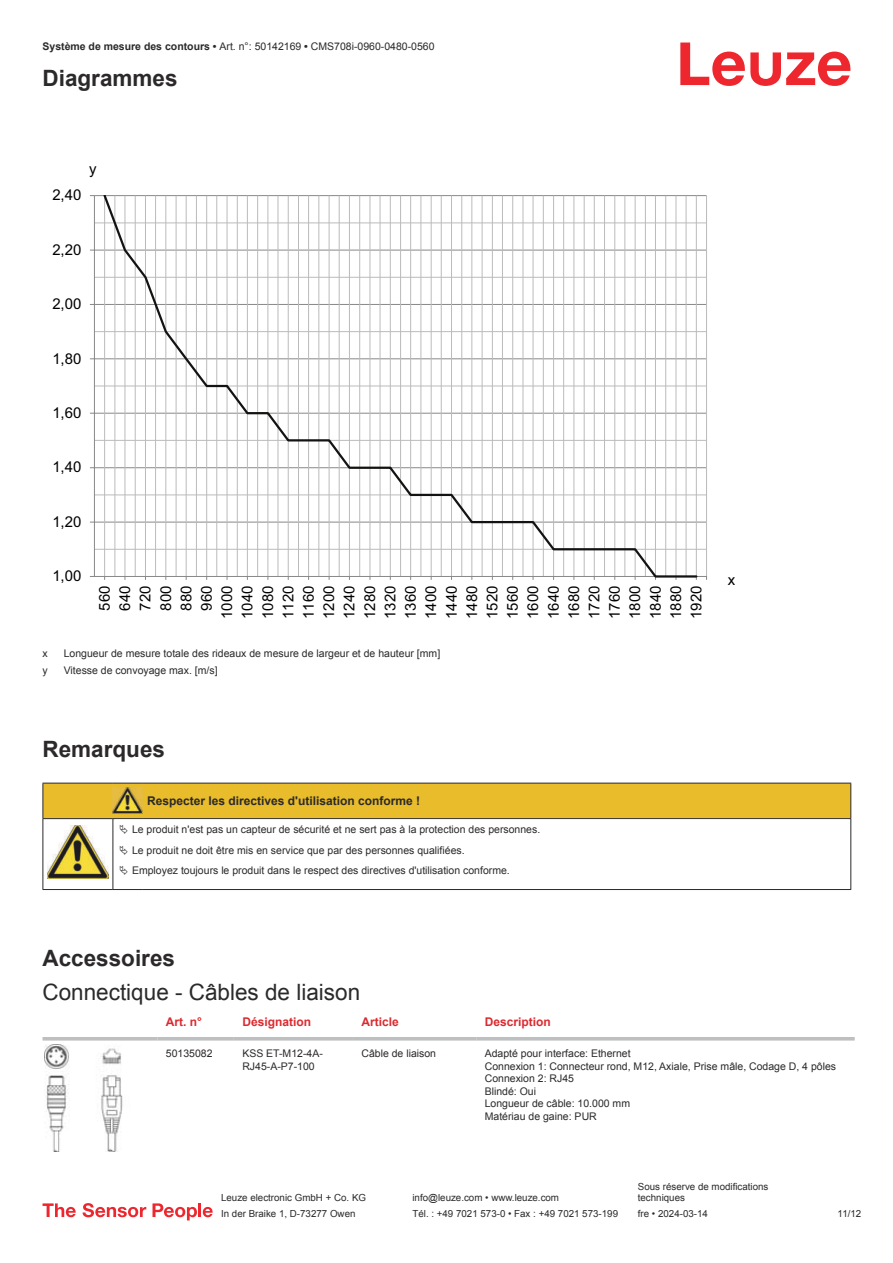
<style>
.page{position:relative;width:893px;height:1263px;background:#fff}
.page>*{position:absolute;margin:0;border:0;box-sizing:border-box;transform-origin:0 0}
.t1{font:700 22.5px "Arial";color:#2b292a}
.t2{font:22.5px "Arial";color:#2b292a}
.t3{font:15px/20.4px "Arial";color:#000;text-align:center}
.t4{font:700 12px "Arial";color:#2b292a}
.t5{font:700 12px "Arial";color:#db2a30}
.t6{font:10.5px/12.6px "Arial";color:#2b292a}
.t7{font:9.75px/11.7px "Arial";color:#2b292a}
.s1{font-weight:700}
</style>
<div class="page">
<svg style="left:680px;top:43px;width:170px;height:43px"></svg>
<svg style="left:43px;top:1040px;width:812px;height:112px"></svg>
<hr style="left:43px;top:1037px;width:114px;height:3px;background:#bdbfc1">
<hr style="left:157px;top:1037px;width:77px;height:3px;background:#bdbfc1">
<hr style="left:234px;top:1037px;width:119px;height:3px;background:#bdbfc1">
<hr style="left:353px;top:1037px;width:123px;height:3px;background:#bdbfc1">
<hr style="left:476px;top:1037px;width:379px;height:3px;background:#bdbfc1">
<img style="left:45px;top:1045px;width:93px;height:106px">
<svg style="left:43px;top:1203px;width:33px;height:14px"></svg>
<svg style="left:83px;top:1203px;width:63px;height:14px"></svg>
<svg style="left:153px;top:1203px;width:44px;height:17px"></svg>
<hr style="left:198px;top:1203px;width:3px;height:14px;background:#ed272d">
<svg style="left:203px;top:1207px;width:10px;height:10px"></svg>
<hr style="left:94px;top:549px;width:612px;height:1px;background:#bbb">
<hr style="left:94px;top:494px;width:612px;height:1px;background:#bbb">
<hr style="left:94px;top:440px;width:612px;height:1px;background:#bbb">
<hr style="left:94px;top:386px;width:612px;height:1px;background:#bbb">
<hr style="left:94px;top:331px;width:612px;height:1px;background:#bbb">
<hr style="left:94px;top:277px;width:612px;height:1px;background:#bbb">
<hr style="left:94px;top:223px;width:612px;height:1px;background:#bbb">
<hr style="left:94px;top:522px;width:612px;height:1px;background:#888">
<hr style="left:94px;top:467px;width:612px;height:1px;background:#888">
<hr style="left:94px;top:413px;width:612px;height:1px;background:#888">
<hr style="left:94px;top:358px;width:612px;height:1px;background:#888">
<hr style="left:94px;top:304px;width:612px;height:1px;background:#888">
<hr style="left:94px;top:250px;width:612px;height:1px;background:#888">
<hr style="left:94px;top:195px;width:612px;height:1px;background:#888">
<hr style="left:706px;top:196px;width:1px;height:380px;background:#bbb">
<hr style="left:94px;top:196px;width:1px;height:380px;background:#888">
<hr style="left:94px;top:576px;width:612px;height:1px;background:#888">
<svg style="left:102px;top:196px;width:597px;height:381px"></svg>
<hr style="left:43px;top:889px;width:70px;height:1px;background:#2b292a">
<hr style="left:113px;top:889px;width:30px;height:1px;background:#2b292a">
<hr style="left:143px;top:889px;width:708px;height:1px;background:#2b292a">
<svg style="left:43px;top:783px;width:808px;height:106px"></svg>
<p class="t6" style="left:43px;top:41px;width:394px"><span class="s1">Système de mesure des contours •</span> Art. n°: 50142169 <span class="s1">•</span> CMS708i-0960-0480-0560</p>
<h1 class="t1" style="left:43px;top:70px;width:137px">Diagrammes</h1>
<h2 class="t3" style="left:52px;top:186px;width:31px">2,40</h2>
<h2 class="t3" style="left:89px;top:160px;width:9px">y</h2>
<h2 class="t3" style="left:52px;top:241px;width:31px">2,20</h2>
<h2 class="t3" style="left:52px;top:295px;width:31px">2,00</h2>
<h2 class="t3" style="left:52px;top:350px;width:31px">1,80</h2>
<h2 class="t3" style="left:52px;top:404px;width:31px">1,60</h2>
<h2 class="t3" style="left:52px;top:458px;width:31px">1,40</h2>
<h2 class="t3" style="left:52px;top:513px;width:31px">1,20</h2>
<h2 class="t3" style="left:52px;top:567px;width:31px">1,00</h2>
<h2 class="t3" style="left:96px;top:619px;width:35px;rotate:-90deg">560<br>640<br>720<br>800<br>880<br>960<br>1000<br>1040<br>1080<br>1120<br>1160<br>1200<br>1240<br>1280<br>1320<br>1360<br>1400<br>1440<br>1480<br>1520<br>1560<br>1600<br>1640<br>1680<br>1720<br>1760<br>1800<br>1840<br>1880<br>1920</h2>
<p class="t6" style="left:43px;top:648px;width:7px">x</p>
<p class="t6" style="left:64px;top:648px;width:378px">Longueur de mesure totale des rideaux de mesure de largeur et de hauteur [mm]</p>
<p class="t6" style="left:43px;top:665px;width:7px">y</p>
<p class="t6" style="left:64px;top:665px;width:155px">Vitesse de convoyage max. [m/s]</p>
<h1 class="t1" style="left:43px;top:740px;width:124px">Remarques</h1>
<p class="t4" style="left:147px;top:796px;width:274px">Respecter les directives d'utilisation conforme !</p>
<p class="t6" style="left:132px;top:820px;width:410px;line-height:20.2px">Le produit n'est pas un capteur de sécurité et ne sert pas à la protection des personnes.<br>Le produit ne doit être mis en service que par des personnes qualifiées.<br>Employez toujours le produit dans le respect des directives d'utilisation conforme.</p>
<h2 class="t3" style="left:728px;top:571px;width:9px">x</h2>
<h1 class="t1" style="left:43px;top:950px;width:134px">Accessoires</h1>
<h1 class="t2" style="left:43px;top:983px;width:319px">Connectique - Câbles de liaison</h1>
<p class="t5" style="left:166px;top:1017px;width:38px">Art. n°</p>
<p class="t5" style="left:242px;top:1017px;width:70px">Désignation</p>
<p class="t5" style="left:361px;top:1017px;width:39px">Article</p>
<p class="t5" style="left:485px;top:1017px;width:68px">Description</p>
<p class="t6" style="left:166px;top:1048px;width:48px">50135082</p>
<p class="t6" style="left:242px;top:1048px;width:82px">KSS ET-M12-4A-<br>RJ45-A-P7-100</p>
<p class="t6" style="left:361px;top:1048px;width:76px">Câble de liaison</p>
<p class="t6" style="left:485px;top:1048px;width:353px">Adapté pour interface: Ethernet<br>Connexion 1: Connecteur rond, M12, Axiale, Prise mâle, Codage D, 4 pôles<br>Connexion 2: RJ45<br>Blindé: Oui<br>Longueur de câble: 10.000 mm<br>Matériau de gaine: PUR</p>
<p class="t7" style="left:221px;top:1193px;width:146px">Leuze electronic GmbH + Co. KG</p>
<p class="t7" style="left:412px;top:1193px;width:148px">info@leuze.com • www.leuze.com</p>
<p class="t7" style="left:638px;top:1181px;width:132px">Sous réserve de modifications techniques</p>
<p class="t7" style="left:221px;top:1209px;width:136px">In der Braike 1, D-73277 Owen</p>
<p class="t7" style="left:412px;top:1209px;width:207px">Tél. : +49 7021 573-0 • Fax : +49 7021 573-199</p>
<p class="t7" style="left:638px;top:1209px;width:72px">fre • 2024-03-14</p>
<p class="t7" style="left:838px;top:1209px;width:25px">11 /12</p>
</div>
